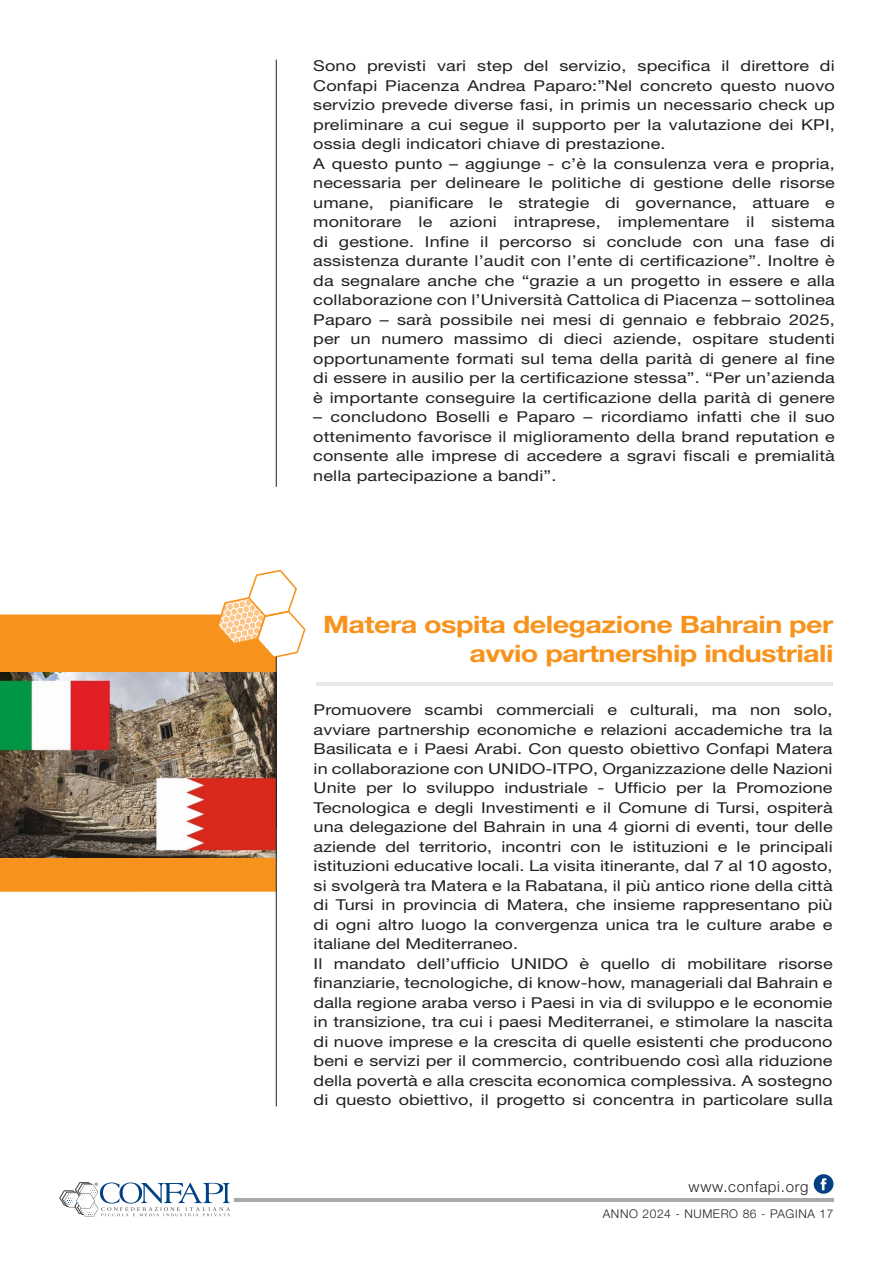
<style>
.page{position:relative;width:893px;height:1263px;background:#fff}
.page>*{position:absolute;margin:0;border:0;box-sizing:border-box;transform-origin:0 0}
.t1{font:700 24px/28.8px "Helvetica Neue";letter-spacing:-.02em;color:#f7931d;text-align:right;scale:1.2 1}
.t2{font:15px/19.5px "Helvetica Neue";letter-spacing:.005em;color:#231f20;scale:1.2 1}
.t3{font:300 15px "Helvetica Neue";letter-spacing:.05em;color:#231f20}
.t4{font:300 12px "Helvetica Neue";letter-spacing:.05em;color:#231f20}
</style>
<div class="page">
<hr style="left:234px;top:1198px;width:600px;height:3px;background:#a8a9ad">
<svg style="left:814px;top:1174px;width:19px;height:20px"></svg>
<svg style="left:59px;top:1182px;width:171px;height:35px"></svg>
<div style="left:0;top:614px;width:276px;height:278px;background:#f7931d"></div>
<svg style="left:217px;top:570px;width:89px;height:88px"></svg>
<hr style="left:316px;top:682px;width:517px;height:4px;background:#e6e7e9">
<img style="left:0;top:673px;width:276px;height:185px">
<hr style="left:276px;top:657px;width:1px;height:449px;background:#231f20">
<hr style="left:276px;top:60px;width:1px;height:427px;background:#231f20">
<p class="t2" style="left:313px;top:56px;width:436px">Sono previsti vari step del servizio, specifica il direttore di Confapi Piacenza Andrea Paparo:”Nel concreto questo nuovo servizio prevede diverse fasi, in primis un necessario check up preliminare a cui segue il supporto per la valutazione dei KPI, ossia degli indicatori chiave di prestazione.<br>A questo punto – aggiunge - c’è la consulenza vera e propria, necessaria per delineare le politiche di gestione delle risorse umane, pianificare le strategie di governance, attuare e monitorare le azioni intraprese, implementare il sistema di gestione. Infine il percorso si conclude con una fase di assistenza durante l’audit con l’ente di certificazione”. Inoltre è da segnalare anche che “grazie a un progetto in essere e alla collaborazione con l’Università Cattolica di Piacenza – sottolinea Paparo – sarà possibile nei mesi di gennaio e febbraio 2025, per un numero massimo di dieci aziende, ospitare studenti opportunamente formati sul tema della parità di genere al fine di essere in ausilio per la certificazione stessa”. “Per un’azienda è importante conseguire la certificazione della parità di genere</p>
<p class="t2" style="left:313px;top:407px;width:436px;text-align:justify">– concludono Boselli e Paparo – ricordiamo infatti che il suo ottenimento favorisce il miglioramento della brand reputation e consente alle imprese di accedere a sgravi fiscali e premialità nella partecipazione a bandi”.</p>
<h1 class="t1" style="left:323px;top:610px;width:427px">Matera ospita delegazione Bahrain per avvio partnership industriali</h1>
<p class="t2" style="left:314px;top:700px;width:434px">Promuovere scambi commerciali e culturali, ma non solo, avviare partnership economiche e relazioni accademiche tra la Basilicata e i Paesi Arabi. Con questo obiettivo Confapi Matera in collaborazione con UNIDO-ITPO, Organizzazione delle Nazioni Unite per lo sviluppo industriale - Ufficio per la Promozione Tecnologica e degli Investimenti e il Comune di Tursi, ospiterà una delegazione del Bahrain in una 4 giorni di eventi, tour delle aziende del territorio, incontri con le istituzioni e le principali istituzioni educative locali. La visita itinerante, dal 7 al 10 agosto, si svolgerà tra Matera e la Rabatana, il più antico rione della città di Tursi in provincia di Matera, che insieme rappresentano più di ogni altro luogo la convergenza unica tra le culture arabe e italiane del Mediterraneo.<br>Il mandato dell’ufficio UNIDO è quello di mobilitare risorse finanziarie, tecnologiche, di know-how, manageriali dal Bahrain e dalla regione araba verso i Paesi in via di sviluppo e le economie in transizione, tra cui i paesi Mediterranei, e stimolare la nascita di nuove imprese e la crescita di quelle esistenti che producono beni e servizi per il commercio, contribuendo così alla riduzione della povertà e alla crescita economica complessiva. A sostegno di questo obiettivo, il progetto si concentra in particolare sulla</p>
<p class="t3" style="left:689px;top:1177px;width:122px">www.confapi.org</p>
<p class="t4" style="left:603px;top:1206px;width:232px">ANNO 2024 - NUMERO 86 - PAGINA 17</p>
</div>
